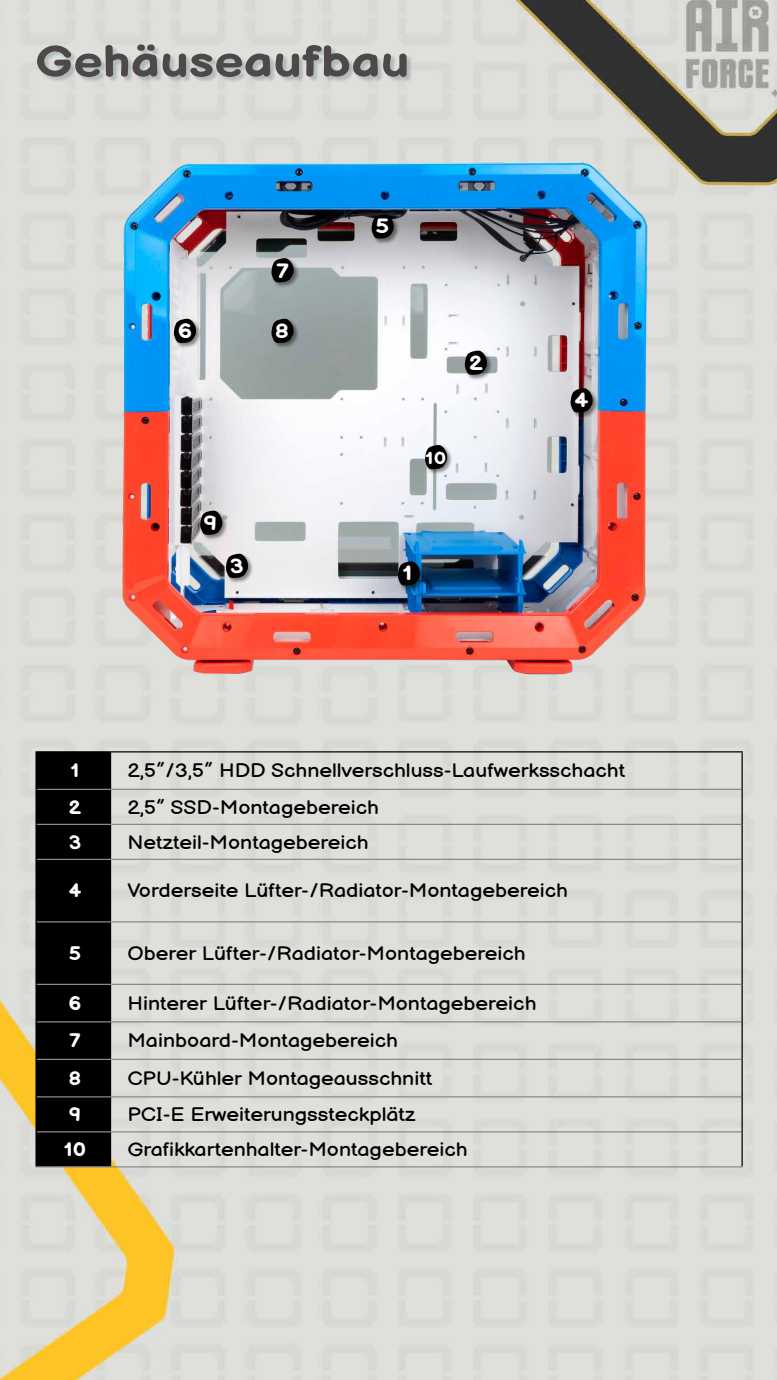
<style>
.page{position:relative;width:777px;height:1380px;background:#fff}
.page>*{position:absolute;margin:0;border:0;box-sizing:border-box;transform-origin:0 0}
.t1{font:700 43.56px "Balsamiq Sans";color:#4c4948;scale:1.18 1}
.t2{font:700 20.19px "Balsamiq Sans";color:#fff;scale:1.18 1}
.t3{font:19.12px "Balsamiq Sans";color:#000;scale:1.12 1}
.t4{font:700 19.12px "Balsamiq Sans";color:#fff;scale:1.12 1}
.t5{font:700 17px "Balsamiq Sans";color:#fff;scale:1.18 1}
</style>
<div class="page">
<img style="left:0;top:0;width:776px;height:1380px">
<div style="left:38px;top:45px;width:375px;height:38px;background:#627a86;opacity:.35"></div>
<div style="left:37px;top:752px;width:74px;height:414px;background:#000"></div>
<hr style="left:37px;top:789px;width:74px;height:1px;background:#898989">
<hr style="left:111px;top:789px;width:630px;height:1px;background:#898989">
<hr style="left:37px;top:824px;width:74px;height:1px;background:#898989">
<hr style="left:111px;top:824px;width:630px;height:1px;background:#898989">
<hr style="left:37px;top:859px;width:74px;height:1px;background:#898989">
<hr style="left:111px;top:859px;width:630px;height:1px;background:#898989">
<hr style="left:37px;top:921px;width:74px;height:1px;background:#898989">
<hr style="left:111px;top:921px;width:630px;height:1px;background:#898989">
<hr style="left:37px;top:984px;width:74px;height:1px;background:#898989">
<hr style="left:111px;top:984px;width:630px;height:1px;background:#898989">
<hr style="left:37px;top:1021px;width:74px;height:1px;background:#898989">
<hr style="left:111px;top:1021px;width:630px;height:1px;background:#898989">
<hr style="left:37px;top:1059px;width:74px;height:1px;background:#898989">
<hr style="left:111px;top:1059px;width:630px;height:1px;background:#898989">
<hr style="left:37px;top:1096px;width:74px;height:2px;background:#898989">
<hr style="left:111px;top:1096px;width:630px;height:2px;background:#898989">
<hr style="left:37px;top:1131px;width:74px;height:1px;background:#898989">
<hr style="left:111px;top:1131px;width:630px;height:1px;background:#898989">
<hr style="left:35px;top:1166px;width:76px;height:2px;background:#898989">
<hr style="left:111px;top:1166px;width:631px;height:2px;background:#898989">
<hr style="left:35px;top:751px;width:76px;height:1px;background:#000">
<hr style="left:35px;top:752px;width:2px;height:37px;background:#000">
<hr style="left:111px;top:751px;width:631px;height:1px;background:#000">
<hr style="left:741px;top:752px;width:1px;height:37px;background:#000">
<hr style="left:35px;top:789px;width:2px;height:35px;background:#000">
<hr style="left:741px;top:789px;width:1px;height:35px;background:#000">
<hr style="left:35px;top:824px;width:2px;height:35px;background:#000">
<hr style="left:741px;top:824px;width:1px;height:35px;background:#000">
<hr style="left:35px;top:859px;width:2px;height:63px;background:#000">
<hr style="left:741px;top:859px;width:1px;height:63px;background:#000">
<hr style="left:35px;top:922px;width:2px;height:62px;background:#000">
<hr style="left:741px;top:922px;width:1px;height:62px;background:#000">
<hr style="left:35px;top:984px;width:2px;height:38px;background:#000">
<hr style="left:741px;top:984px;width:1px;height:38px;background:#000">
<hr style="left:35px;top:1022px;width:2px;height:37px;background:#000">
<hr style="left:741px;top:1022px;width:1px;height:37px;background:#000">
<hr style="left:35px;top:1059px;width:2px;height:38px;background:#000">
<hr style="left:741px;top:1059px;width:1px;height:38px;background:#000">
<hr style="left:35px;top:1097px;width:2px;height:35px;background:#000">
<hr style="left:741px;top:1097px;width:1px;height:35px;background:#000">
<hr style="left:35px;top:1132px;width:2px;height:34px;background:#000">
<hr style="left:741px;top:1132px;width:1px;height:34px;background:#000">
<img style="left:88px;top:146px;width:593px;height:539px">
<div style="left:397px;top:561px;width:29px;height:31px;background:#000;opacity:.45"></div>
<svg style="left:397px;top:561px;width:23px;height:25px"></svg>
<div style="left:464px;top:350px;width:29px;height:31px;background:#000;opacity:.45"></div>
<svg style="left:464px;top:350px;width:23px;height:25px"></svg>
<div style="left:225px;top:553px;width:29px;height:31px;background:#000;opacity:.45"></div>
<svg style="left:226px;top:554px;width:22px;height:24px"></svg>
<div style="left:569px;top:388px;width:29px;height:30px;background:#000;opacity:.45"></div>
<svg style="left:570px;top:388px;width:22px;height:25px"></svg>
<div style="left:371px;top:214px;width:28px;height:30px;background:#000;opacity:.45"></div>
<svg style="left:371px;top:214px;width:23px;height:25px"></svg>
<div style="left:173px;top:318px;width:29px;height:31px;background:#000;opacity:.45"></div>
<svg style="left:174px;top:319px;width:22px;height:24px"></svg>
<div style="left:271px;top:257px;width:28px;height:31px;background:#000;opacity:.45"></div>
<svg style="left:271px;top:258px;width:22px;height:24px"></svg>
<div style="left:271px;top:318px;width:28px;height:31px;background:#000;opacity:.45"></div>
<svg style="left:271px;top:319px;width:22px;height:24px"></svg>
<div style="left:199px;top:510px;width:29px;height:31px;background:#000;opacity:.45"></div>
<svg style="left:200px;top:510px;width:22px;height:25px"></svg>
<div style="left:424px;top:444px;width:29px;height:31px;background:#000;opacity:.45"></div>
<svg style="left:425px;top:445px;width:22px;height:24px"></svg>
<h1 class="t1" style="left:35px;top:24px;width:318px">Gehäuseaufbau</h1>
<p class="t2" style="left:178px;top:313px;width:14px">6</p>
<p class="t2" style="left:276px;top:253px;width:13px">7</p>
<p class="t2" style="left:275px;top:313px;width:14px">8</p>
<p class="t2" style="left:203px;top:505px;width:13px">9</p>
<p class="t2" style="left:230px;top:548px;width:13px">3</p>
<p class="t2" style="left:375px;top:209px;width:13px">5</p>
<p class="t2" style="left:468px;top:345px;width:14px">2</p>
<p class="t5" style="left:425px;top:443px;width:19px">10</p>
<p class="t2" style="left:402px;top:556px;width:10px">1</p>
<p class="t2" style="left:574px;top:383px;width:13px">4</p>
<p class="t4" style="left:70px;top:754px;width:10px">1</p>
<p class="t3" style="left:127px;top:756px;width:446px">2,5”/3,5” HDD Schnellverschluss-Laufwerksschacht</p>
<p class="t4" style="left:69px;top:791px;width:13px">2</p>
<p class="t3" style="left:127px;top:792px;width:226px">2,5” SSD-Montagebereich</p>
<p class="t4" style="left:69px;top:826px;width:13px">3</p>
<p class="t3" style="left:127px;top:827px;width:217px">Netzteil-Montagebereich</p>
<p class="t4" style="left:69px;top:874px;width:13px">4</p>
<p class="t3" style="left:127px;top:876px;width:395px">Vorderseite Lüfter-/Radiator-Montagebereich</p>
<p class="t4" style="left:69px;top:937px;width:13px">5</p>
<p class="t3" style="left:127px;top:938px;width:357px">Oberer Lüfter-/Radiator-Montagebereich</p>
<p class="t4" style="left:69px;top:987px;width:13px">6</p>
<p class="t3" style="left:127px;top:988px;width:366px">Hinterer Lüfter-/Radiator-Montagebereich</p>
<p class="t4" style="left:69px;top:1024px;width:12px">7</p>
<p class="t3" style="left:127px;top:1026px;width:243px">Mainboard-Montagebereich</p>
<p class="t4" style="left:69px;top:1062px;width:13px">8</p>
<p class="t3" style="left:127px;top:1063px;width:274px">CPU-Kühler Montageausschnitt</p>
<p class="t4" style="left:69px;top:1098px;width:13px">9</p>
<p class="t3" style="left:127px;top:1100px;width:258px">PCI-E Erweiterungssteckplätz</p>
<p class="t4" style="left:64px;top:1133px;width:21px">10</p>
<p class="t3" style="left:127px;top:1135px;width:305px">Grafikkartenhalter-Montagebereich</p>
</div>
